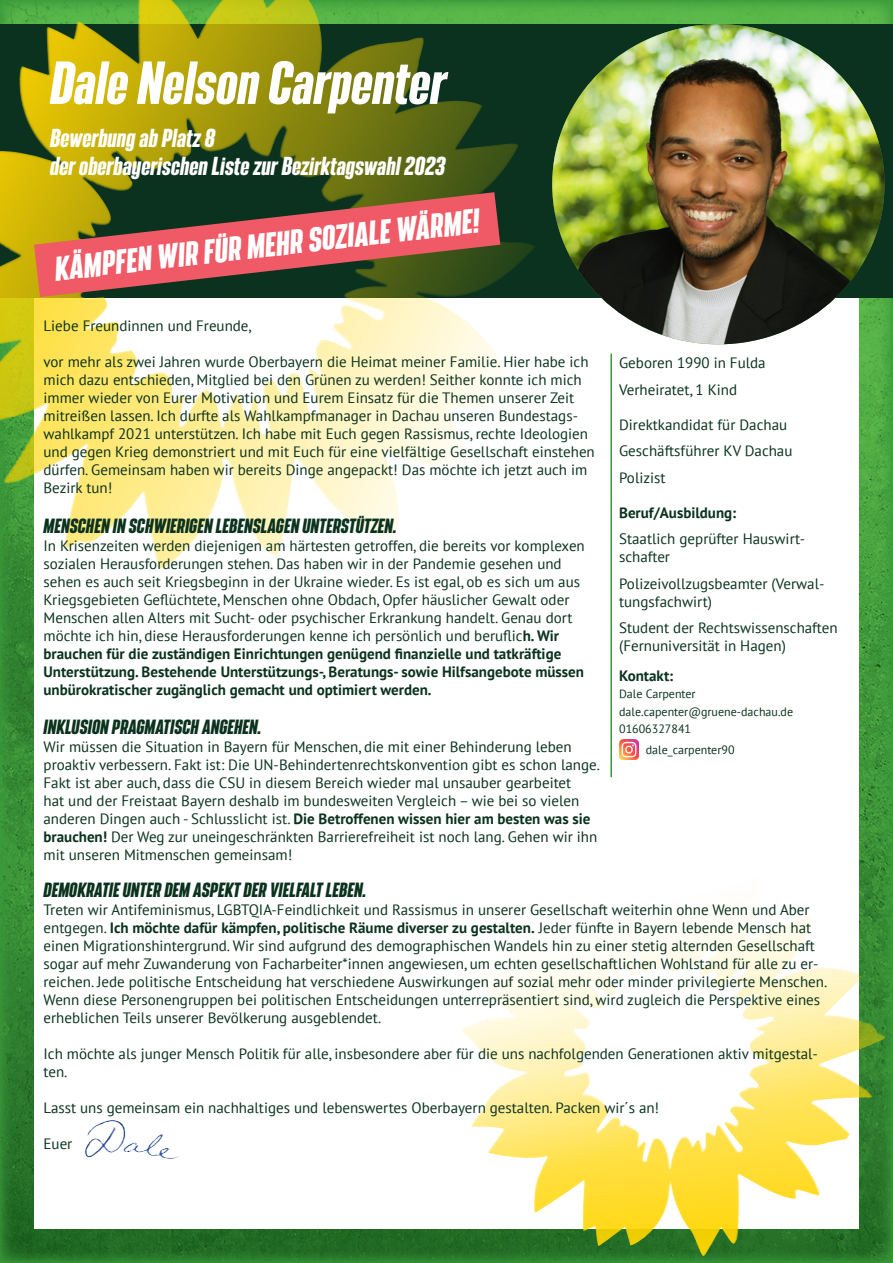
<style>
.page{position:relative;width:893px;height:1263px;background:#fff}
.page>*{position:absolute;margin:0;border:0;box-sizing:border-box;transform-origin:0 0}
.t1{font:italic 700 53.1px "Bereit";color:#fff}
.t2{font:italic 700 30px "Bereit";color:#fff}
.t3{font:italic 700 22.8px/27.3px "Bereit";color:#fff}
.t4{font:italic 700 18px "Bereit";color:#0a321e}
.t5{font:15px/18px "PT Sans";color:#0a321e}
.t6{font:700 15px "PT Sans";color:#0a321e}
.t7{font:12px/17.5px "PT Sans";color:#0a321e}
.s1{font-weight:700}
</style>
<div class="page">
<img style="left:0;top:0;width:893px;height:1263px">
<div style="left:34px;top:290px;width:825px;height:939px;background:#fff"></div>
<div style="left:0;top:24px;width:893px;height:273px;background:#0a321e"></div>
<img style="left:552px;top:24px;width:332px;height:320px">
<svg style="left:0;top:0;width:536px;height:572px"></svg>
<svg style="left:461px;top:841px;width:427px;height:415px"></svg>
<svg style="left:34px;top:192px;width:466px;height:105px"></svg>
<hr style="left:610px;top:354px;width:2px;height:423px;background:#3a9a3b">
<img style="left:619px;top:740px;width:20px;height:19px">
<img style="left:85px;top:1120px;width:94px;height:39px">
<h1 class="t1" style="left:50px;top:51px;width:398px">Dale Nelson Carpenter</h1>
<h3 class="t3" style="left:50px;top:125px;width:397px">Bewerbung ab Platz 8<br>der oberbayerischen Liste zur Bezirktagswahl 2023</h3>
<h2 class="t2" style="left:53px;top:253px;width:429px;rotate:-7deg">KÄMPFEN WIR FÜR MEHR SOZIALE WÄRME!</h2>
<p class="t5" style="left:44px;top:316px;width:209px">Liebe Freundinnen und Freunde,</p>
<p class="t5" style="left:44px;top:352px;width:553px">vor mehr als zwei Jahren wurde Oberbayern die Heimat meiner Familie. Hier habe ich mich dazu entschieden, Mitglied bei den Grünen zu werden! Seither konnte ich mich immer wieder von Eurer Motivation und Eurem Einsatz für die Themen unserer Zeit mitreißen lassen. Ich durfte als Wahlkampfmanager in Dachau unseren Bundestags&shy;wahlkampf 2021 unterstützen. Ich habe mit Euch gegen Rassismus, rechte Ideologien und gegen Krieg demonstriert und mit Euch für eine vielfältige Gesellschaft einstehen dürfen. Gemeinsam haben wir bereits Dinge angepackt! Das möchte ich jetzt auch im Bezirk tun!</p>
<p class="t4" style="left:44px;top:515px;width:355px">MENSCHEN IN SCHWIERIGEN LEBENSLAGEN UNTERSTÜTZEN.</p>
<p class="t5" style="left:44px;top:536px;width:543px">In Krisenzeiten werden diejenigen am härtesten getroffen, die bereits vor komplexen sozialen Herausforderungen stehen. Das haben wir in der Pandemie gesehen und sehen es auch seit Kriegsbeginn in der Ukraine wieder. Es ist egal, ob es sich um aus Kriegsgebieten Geflüchtete, Menschen ohne Obdach, Opfer häuslicher Gewalt oder Menschen allen Alters mit Sucht- oder psychischer Erkrankung handelt. Genau dort möchte ich hin, diese Herausforderungen kenne ich persönlich und beruflic<span class="s1">h. Wir brauchen für die zuständigen Einrichtungen genügend finanzielle und tatkräftige Unterstützung. Bestehende Unterstützungs-, Beratungs- sowie Hilfsangebote müssen unbürokratischer zugänglich gemacht und optimiert werden.</span></p>
<p class="t4" style="left:44px;top:716px;width:220px">INKLUSION PRAGMATISCH ANGEHEN.</p>
<p class="t5" style="left:44px;top:737px;width:558px">Wir müssen die Situation in Bayern für Menschen, die mit einer Behinderung leben proaktiv verbessern. Fakt ist: Die UN-Behindertenrechtskonvention gibt es schon lange.<br>Fakt ist aber auch, dass die CSU in diesem Bereich wieder mal unsauber gearbeitet<br>hat und der Freistaat Bayern deshalb im bundesweiten Vergleich – wie bei so vielen anderen Dingen auch - Schlusslicht ist. <span class="s1">Die Betroffenen wissen hier am besten was sie brauchen!</span> Der Weg zur uneingeschränkten Barrierefreiheit ist noch lang. Gehen wir ihn mit unseren Mitmenschen gemeinsam!</p>
<p class="t5" style="left:619px;top:349px;width:148px;line-height:26.5px">Geboren 1990 in Fulda<br>Verheiratet, 1 Kind</p>
<p class="t5" style="left:619px;top:411px;width:175px;line-height:26.5px">Direktkandidat für Dachau<br>Geschäftsführer KV Dachau<br>Polizist</p>
<p class="t6" style="left:619px;top:503px;width:119px">Beruf/Ausbildung:</p>
<p class="t5" style="left:619px;top:530px;width:188px">Staatlich geprüfter Hauswirt&shy;schafter</p>
<p class="t5" style="left:619px;top:574px;width:207px">Polizeivollzugsbeamter (Verwal&shy;tungsfachwirt)</p>
<p class="t5" style="left:619px;top:619px;width:220px">Student der Rechtswissenschaften (Fernuniversität in Hagen)</p>
<p class="t6" style="left:619px;top:666px;width:56px">Kontakt:</p>
<p class="t7" style="left:619px;top:685px;width:175px">Dale Carpenter dale.capenter@gruene-dachau.de<br>01606327841</p>
<p class="t7" style="left:646px;top:741px;width:90px">dale_carpenter90</p>
<p class="t4" style="left:44px;top:879px;width:324px">DEMOKRATIE UNTER DEM ASPEKT DER VIELFALT LEBEN.</p>
<p class="t5" style="left:44px;top:900px;width:785px">Treten wir Antifeminismus, LGBTQIA-Feindlichkeit und Rassismus in unserer Gesellschaft weiterhin ohne Wenn und Aber entgegen. <span class="s1">Ich möchte dafür kämpfen, politische Räume diverser zu gestalten.</span> Jeder fünfte in Bayern lebende Mensch hat einen Migrationshintergrund. Wir sind aufgrund des demographischen Wandels hin zu einer stetig alternden Gesellschaft sogar auf mehr Zuwanderung von Facharbeiter*innen angewiesen, um echten gesellschaftlichen Wohlstand für alle zu er&shy;reichen. Jede politische Entscheidung hat verschiedene Auswirkungen auf sozial mehr oder minder privilegierte Menschen.<br>Wenn diese Personengruppen bei politischen Entscheidungen unterrepräsentiert sind, wird zugleich die Perspektive eines erheblichen Teils unserer Bevölkerung ausgeblendet.</p>
<p class="t5" style="left:44px;top:1044px;width:776px">Ich möchte als junger Mensch Politik für alle, insbesondere aber für die uns nachfolgenden Generationen aktiv mitgestal&shy;ten.</p>
<p class="t5" style="left:44px;top:1098px;width:617px">Lasst uns gemeinsam ein nachhaltiges und lebenswertes Oberbayern gestalten. Packen wir´s an!</p>
<p class="t5" style="left:44px;top:1134px;width:30px">Euer</p>
</div>
